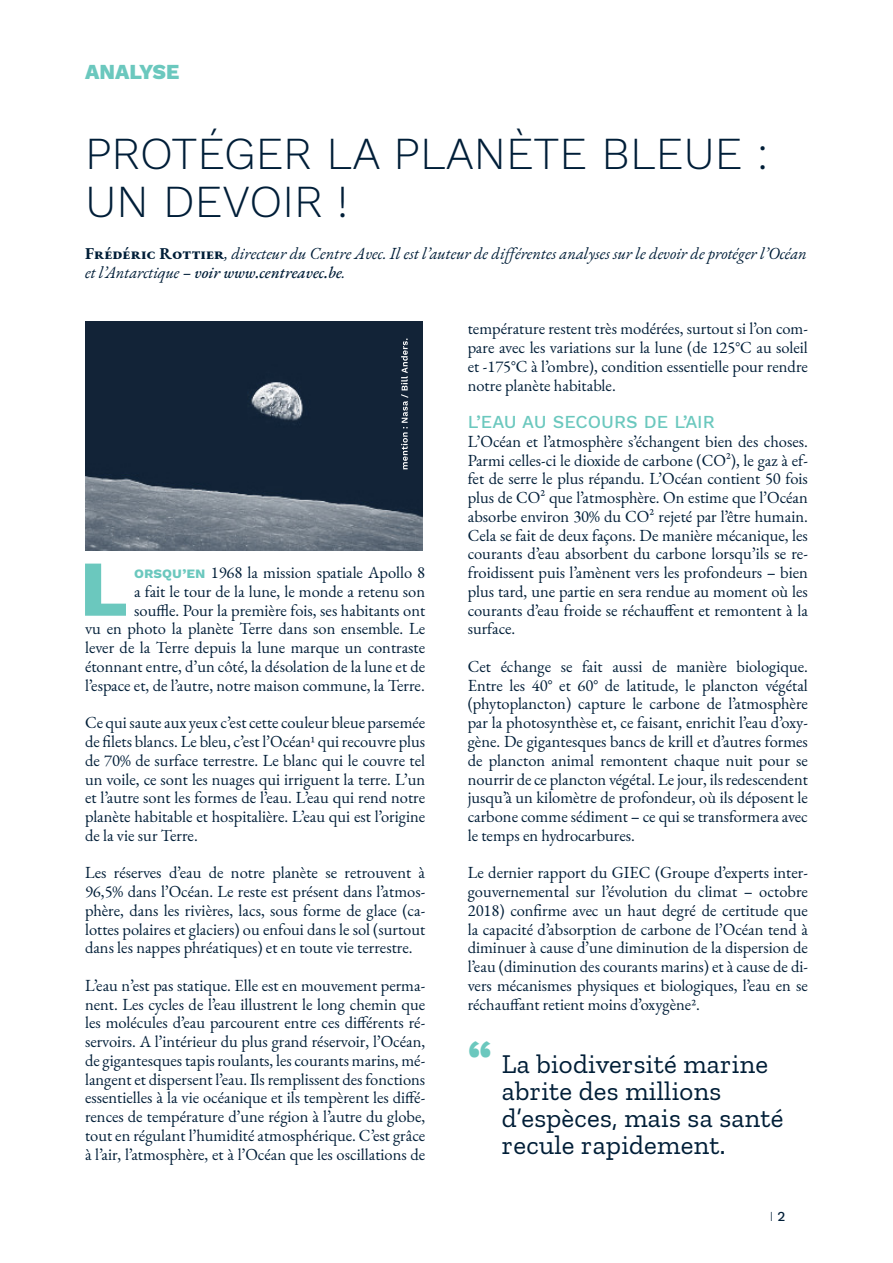
<style>
.page{position:relative;width:893px;height:1263px;background:#fff}
.page>*{position:absolute;margin:0;border:0;box-sizing:border-box;transform-origin:0 0}
.Premier_paragraphe{font:800 79.05px "Work Sans";color:#6bc8be}
.catégorie{font:300 45px/48px "Work Sans";color:#001e38}
.t1{font:27px/27px "Zilla Slab";letter-spacing:.01em;color:#001e37}
.t2{font:800 21px "Work Sans";color:#6bc8be}
.Inter-titre{font:500 18px "Work Sans";color:#6bc8be}
.Premier_paragraphe-2{font:16.5px/18.8px "EB Garamond";color:#001e38;text-align:justify}
.Auteur{font:italic 16.5px/18.8px "EB Garamond";color:#001e38}
.t3{font:300 13.5px "Work Sans";color:#001e38}
.s1{font-weight:700;font-style:normal}
.s2{font-weight:500}
.s3{font-family:"Work Sans";font-weight:700;font-size:15px;color:#6bc8be}
.s4{font-family:"Work Sans";font-weight:800;font-size:45px;color:#6bc8be}
</style>
<div class="page">
<img style="left:85px;top:322px;width:338px;height:229px">
<svg style="left:401px;top:338px;width:7px;height:131px"></svg>
<p class="t2" style="left:85px;top:60px;width:96px">ANALYSE</p>
<p class="catégorie" style="left:85px;top:132px;width:685px">PROTÉGER LA PLANÈTE BLEUE :<br>UN DEVOIR !</p>
<p class="Auteur" style="left:85px;top:245px;width:723px"><span class="s1">Frédéric Rottier</span>, directeur du Centre Avec. Il est l’auteur de différentes analyses sur le devoir de protéger l’Océan et l’Antarctique – <span class="s2">voir www.centreavec.be</span>.</p>
<p class="Premier_paragraphe" style="left:80px;top:543px;width:49px">L</p>
<p class="Premier_paragraphe-2" style="left:85px;top:563px;width:342px;text-align:right"><span class="s3">orsqu’en</span> 1968 la mission spatiale Apollo 8<br>a fait le tour de la lune, le monde a retenu son<br>souffle. Pour la première fois, ses habitants ont<br>vu en photo la planète Terre dans son ensemble. Le lever de la Terre depuis la lune marque un contraste étonnant entre, d’un côté, la désolation de la lune et de l’espace et, de l’autre, notre maison commune, la Terre.</p>
<p class="Premier_paragraphe-2" style="left:85px;top:713px;width:342px">Ce qui saute aux yeux c’est cette couleur bleue parsemée de filets blancs. Le bleu, c’est l’Océan1 qui recouvre plus de 70% de surface terrestre. Le blanc qui le couvre tel un voile, ce sont les nuages qui irriguent la terre. L’un et l’autre sont les formes de l’eau. L’eau qui rend notre planète habitable et hospitalière. L’eau qui est l’origine de la vie sur Terre.</p>
<p class="Premier_paragraphe-2" style="left:85px;top:863px;width:342px">Les réserves d’eau de notre planète se retrouvent à 96,5% dans l’Océan. Le reste est présent dans l’atmos&shy;phère, dans les rivières, lacs, sous forme de glace (ca&shy;lottes polaires et glaciers) ou enfoui dans le sol (surtout dans les nappes phréatiques) et en toute vie terrestre.</p>
<p class="Premier_paragraphe-2" style="left:85px;top:976px;width:342px">L’eau n’est pas statique. Elle est en mouvement perma&shy;nent. Les cycles de l’eau illustrent le long chemin que les molécules d’eau parcourent entre ces différents ré&shy;servoirs. A l’intérieur du plus grand réservoir, l’Océan, de gigantesques tapis roulants, les courants marins, mé&shy;langent et dispersent l’eau. Ils remplissent des fonctions essentielles à la vie océanique et ils tempèrent les diffé&shy;rences de température d’une région à l’autre du globe, tout en régulant l’humidité atmosphérique. C’est grâce à l’air, l’atmosphère, et à l’Océan que les oscillations de</p>
<p class="Premier_paragraphe-2" style="left:468px;top:320px;width:342px">température restent très modérées, surtout si l’on com&shy;pare avec les variations sur la lune (de 125°C au soleil et -175°C à l’ombre), condition essentielle pour rendre notre planète habitable.</p>
<p class="Inter-titre" style="left:468px;top:411px;width:249px">L’EAU AU SECOURS DE L’AIR</p>
<p class="Premier_paragraphe-2" style="left:468px;top:432px;width:342px">L’Océan et l’atmosphère s’échangent bien des choses.<br>Parmi celles-ci le dioxide de carbone (CO²), le gaz à ef&shy;fet de serre le plus répandu. L’Océan contient 50 fois plus de CO² que l’atmosphère. On estime que l’Océan absorbe environ 30% du CO² rejeté par l’être humain.<br>Cela se fait de deux façons. De manière mécanique, les courants d’eau absorbent du carbone lorsqu’ils se re&shy;froidissent puis l’amènent vers les profondeurs – bien plus tard, une partie en sera rendue au moment où les courants d’eau froide se réchauffent et remontent à la surface.</p>
<p class="Premier_paragraphe-2" style="left:468px;top:657px;width:342px">Cet échange se fait aussi de manière biologique.<br>Entre les 40° et 60° de latitude, le plancton végétal (phytoplancton) capture le carbone de l’atmosphère par la photosynthèse et, ce faisant, enrichit l’eau d’oxy&shy;gène. De gigantesques bancs de krill et d’autres formes de plancton animal remontent chaque nuit pour se nourrir de ce plancton végétal. Le jour, ils redescendent jusqu’à un kilomètre de profondeur, où ils déposent le carbone comme sédiment – ce qui se transformera avec le temps en hydrocarbures.</p>
<p class="Premier_paragraphe-2" style="left:468px;top:863px;width:342px">Le dernier rapport du GIEC (Groupe d’experts inter&shy;gouvernemental sur l’évolution du climat – octobre 2018) confirme avec un haut degré de certitude que la capacité d’absorption de carbone de l’Océan tend à diminuer à cause d’une diminution de la dispersion de l’eau (diminution des courants marins) et à cause de di&shy;vers mécanismes physiques et biologiques, l’eau en se réchauffant retient moins d’oxygène2.</p>
<p class="t1" style="left:502px;top:1051px;width:283px;text-indent:-34px"><span class="s4">“</span> La biodiversité marine abrite des millions d’espèces, mais sa santé recule rapidement.</p>
<p class="t3" style="left:770px;top:1209px;width:17px">I <span class="s2">2</span></p>
</div>
